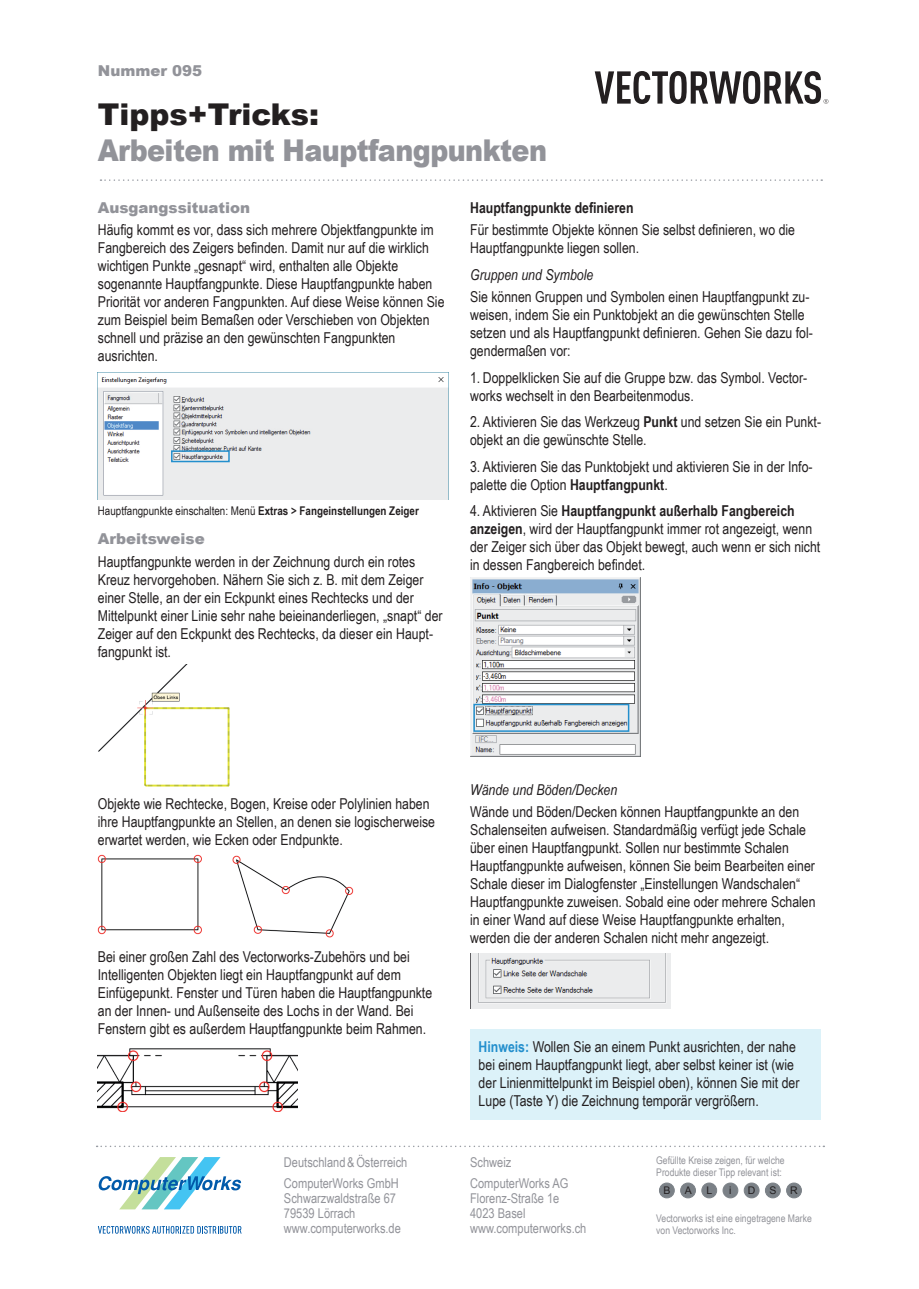
<style>
.page{position:relative;width:919px;height:1289px;background:#fff}
.page>*{position:absolute;margin:0;border:0;box-sizing:border-box;transform-origin:0 0}
.t1{font:900 30px "Arial";letter-spacing:-.02em;color:#929399;scale:.9 1}
.t2{font:900 30px "Arial";color:#231f20}
.t3{font:15px/18px "Arial Narrow";color:#231f20}
.t4{font:900 15px "Arial";color:#929399}
.t5{font:italic 15px "Arial Narrow";color:#231f20}
.t6{font:700 15px "Arial Narrow";color:#231f20}
.t7{font:13.5px/15px "Arial Narrow";color:#929399}
.t8{font:12px "Arial Narrow";color:#231f20}
.t9{font:10.5px/12px "Arial Narrow";color:#929399}
.t10{font:10.5px "Arial";color:#231f20}
.s1{font-weight:700}
.s2{font-weight:700;color:#238fcd}
</style>
<div class="page">
<svg style="left:97px;top:1145px;width:727px;height:2px"></svg>
<svg style="left:98px;top:1226px;width:143px;height:7px"></svg>
<svg style="left:99px;top:1157px;width:142px;height:52px"></svg>
<svg style="left:594px;top:71px;width:234px;height:33px"></svg>
<div style="left:701px;top:1182px;width:15px;height:15px;background:#7b8187;border-radius:50%"></div>
<div style="left:701px;top:1182px;width:15px;height:16px;border:1px solid #7b8187;border-radius:50%"></div>
<div style="left:723px;top:1182px;width:14px;height:15px;background:#7b8187;border-radius:50%"></div>
<div style="left:722px;top:1182px;width:16px;height:16px;border:1px solid #7b8187;border-radius:50%"></div>
<div style="left:744px;top:1182px;width:15px;height:15px;background:#7b8187;border-radius:50%"></div>
<div style="left:744px;top:1182px;width:15px;height:16px;border:1px solid #7b8187;border-radius:50%"></div>
<div style="left:786px;top:1182px;width:15px;height:15px;background:#7b8187;border-radius:50%"></div>
<div style="left:786px;top:1182px;width:15px;height:16px;border:1px solid #7b8187;border-radius:50%"></div>
<div style="left:765px;top:1182px;width:15px;height:15px;background:#7b8187;border-radius:50%"></div>
<div style="left:765px;top:1182px;width:15px;height:16px;border:1px solid #7b8187;border-radius:50%"></div>
<div style="left:680px;top:1182px;width:15px;height:15px;background:#7b8187;border-radius:50%"></div>
<div style="left:680px;top:1182px;width:15px;height:16px;border:1px solid #7b8187;border-radius:50%"></div>
<div style="left:659px;top:1182px;width:15px;height:15px;background:#7b8187;border-radius:50%"></div>
<div style="left:659px;top:1182px;width:15px;height:16px;border:1px solid #7b8187;border-radius:50%"></div>
<svg style="left:100px;top:179px;width:722px;height:2px"></svg>
<img style="left:98px;top:372px;width:351px;height:127px">
<div style="left:171px;top:450px;width:59px;height:12px;border:2px solid #238fcd"></div>
<img style="left:98px;top:665px;width:132px;height:122px">
<img style="left:98px;top:854px;width:255px;height:83px">
<img style="left:98px;top:1048px;width:200px;height:63px">
<img style="left:470px;top:578px;width:170px;height:178px">
<div style="left:473px;top:703px;width:156px;height:28px;border:2px solid #238fcd"></div>
<img style="left:470px;top:953px;width:200px;height:55px">
<div style="left:470px;top:1029px;width:350px;height:91px;background:#dcf2f9"></div>
<p class="t4" style="left:98px;top:60px;width:106px">Nummer 095</p>
<h1 class="t2" style="left:98px;top:93px;width:223px">Tipps+Tricks:</h1>
<h1 class="t1" style="left:98px;top:129px;width:500px">Arbeiten mit Hauptfangpunkten</h1>
<p class="t4" style="left:98px;top:196px;width:154px">Ausgangssituation</p>
<p class="t3" style="left:98px;top:220px;width:348px">Häufig kommt es vor, dass sich mehrere Objektfangpunkte im Fangbereich des Zeigers befinden. Damit nur auf die wirklich wichtigen Punkte „gesnapt“ wird, enthalten alle Objekte sogenannte Hauptfangpunkte. Diese Hauptfangpunkte haben Priorität vor anderen Fangpunkten. Auf diese Weise können Sie zum Beispiel beim Bemaßen oder Verschieben von Objekten schnell und präzise an den gewünschten Fangpunkten ausrichten.</p>
<p class="t6" style="left:470px;top:196px;width:165px">Hauptfangpunkte definieren</p>
<p class="t3" style="left:470px;top:220px;width:326px">Für bestimmte Objekte können Sie selbst definieren, wo die<br>Hauptfangpunkte liegen sollen.</p>
<p class="t5" style="left:470px;top:264px;width:125px">Gruppen und Symbole</p>
<p class="t3" style="left:470px;top:287px;width:344px">Sie können Gruppen und Symbolen einen Hauptfangpunkt zu&shy;weisen, indem Sie ein Punktobjekt an die gewünschten Stelle setzen und als Hauptfangpunkt definieren. Gehen Sie dazu fol&shy;gendermaßen vor:</p>
<p class="t3" style="left:470px;top:368px;width:338px">1. Doppelklicken Sie auf die Gruppe bzw. das Symbol. Vector&shy;works wechselt in den Bearbeitenmodus.</p>
<p class="t3" style="left:470px;top:412px;width:352px">2. Aktivieren Sie das Werkzeug <span class="s1">Punkt</span> und setzen Sie ein Punkt&shy;objekt an die gewünschte Stelle.</p>
<p class="t3" style="left:470px;top:457px;width:344px">3. Aktivieren Sie das Punktobjekt und aktivieren Sie in der Info&shy;palette die Option <span class="s1">Hauptfangpunkt</span>.</p>
<p class="t3" style="left:470px;top:501px;width:352px">4. Aktivieren Sie <span class="s1">Hauptfangpunkt außerhalb Fangbereich anzeigen</span>, wird der Hauptfangpunkt immer rot angezeigt, wenn der Zeiger sich über das Objekt bewegt, auch wenn er sich nicht in dessen Fangbereich befindet.</p>
<p class="t8" style="left:98px;top:502px;width:322px">Hauptfangpunkte einschalten: Menü <span class="s1">Extras &gt; Fangeinstellungen Zeiger</span></p>
<p class="t4" style="left:98px;top:528px;width:108px">Arbeitsweise</p>
<p class="t3" style="left:98px;top:552px;width:346px">Hauptfangpunkte werden in der Zeichnung durch ein rotes Kreuz hervorgehoben. Nähern Sie sich z. B. mit dem Zeiger einer Stelle, an der ein Eckpunkt eines Rechtecks und der Mittelpunkt einer Linie sehr nahe beieinanderliegen, „snapt“ der Zeiger auf den Eckpunkt des Rechtecks, da dieser ein Haupt&shy;fangpunkt ist.</p>
<p class="t3" style="left:98px;top:794px;width:339px">Objekte wie Rechtecke, Bogen, Kreise oder Polylinien haben ihre Hauptfangpunkte an Stellen, an denen sie logischerweise erwartet werden, wie Ecken oder Endpunkte.</p>
<p class="t3" style="left:98px;top:947px;width:336px">Bei einer großen Zahl des Vectorworks-Zubehörs und bei Intelligenten Objekten liegt ein Hauptfangpunkt auf dem Einfügepunkt. Fenster und Türen haben die Hauptfangpunkte an der Innen- und Außenseite des Lochs in der Wand. Bei Fenstern gibt es außerdem Hauptfangpunkte beim Rahmen.</p>
<p class="t5" style="left:470px;top:779px;width:149px">Wände und Böden/Decken</p>
<p class="t3" style="left:470px;top:802px;width:347px">Wände und Böden/Decken können Hauptfangpunkte an den Schalenseiten aufweisen. Standardmäßig verfügt jede Schale über einen Hauptfangpunkt. Sollen nur bestimmte Schalen Hauptfangpunkte aufweisen, können Sie beim Bearbeiten einer Schale dieser im Dialogfenster „Einstellungen Wandschalen“ Hauptfangpunkte zuweisen. Sobald eine oder mehrere Schalen in einer Wand auf diese Weise Hauptfangpunkte erhalten, werden die der anderen Schalen nicht mehr angezeigt.</p>
<p class="t3" style="left:478px;top:1037px;width:322px"><span class="s2">Hinweis:</span> Wollen Sie an einem Punkt ausrichten, der nahe bei einem Hauptfangpunkt liegt, aber selbst keiner ist (wie der Linienmittelpunkt im Beispiel oben), können Sie mit der Lupe (Taste Y) die Zeichnung temporär vergrößern.</p>
<p class="t7" style="left:284px;top:1154px;width:125px">Deutschland&amp;Österreich</p>
<p class="t7" style="left:470px;top:1151px;width:100px;line-height:21px">Schweiz<br>ComputerWorks AG</p>
<p class="t7" style="left:470px;top:1190px;width:118px">Florenz-Straße 1e<br>4023 Basel www.computerworks.ch</p>
<p class="t7" style="left:284px;top:1175px;width:118px">ComputerWorks GmbH<br>Schwarzwaldstraße 67<br>79539 Lörrach www.computerworks.de</p>
<p class="t9" style="left:656px;top:1154px;width:130px">Gefüllte Kreise zeigen, für welche<br>Produkte dieser Tipp relevant ist:</p>
<p class="t10" style="left:663px;top:1183px;width:9px">B</p>
<p class="t10" style="left:684px;top:1183px;width:9px">A</p>
<p class="t10" style="left:706px;top:1183px;width:7px">L</p>
<p class="t10" style="left:729px;top:1183px;width:4px">i</p>
<p class="t10" style="left:747px;top:1183px;width:9px">D</p>
<p class="t10" style="left:769px;top:1183px;width:9px">S</p>
<p class="t10" style="left:790px;top:1183px;width:9px">R</p>
<p class="t9" style="left:656px;top:1211px;width:157px">Vectorworks ist eine eingetragene Marke von Vectorworks Inc.</p>
</div>
